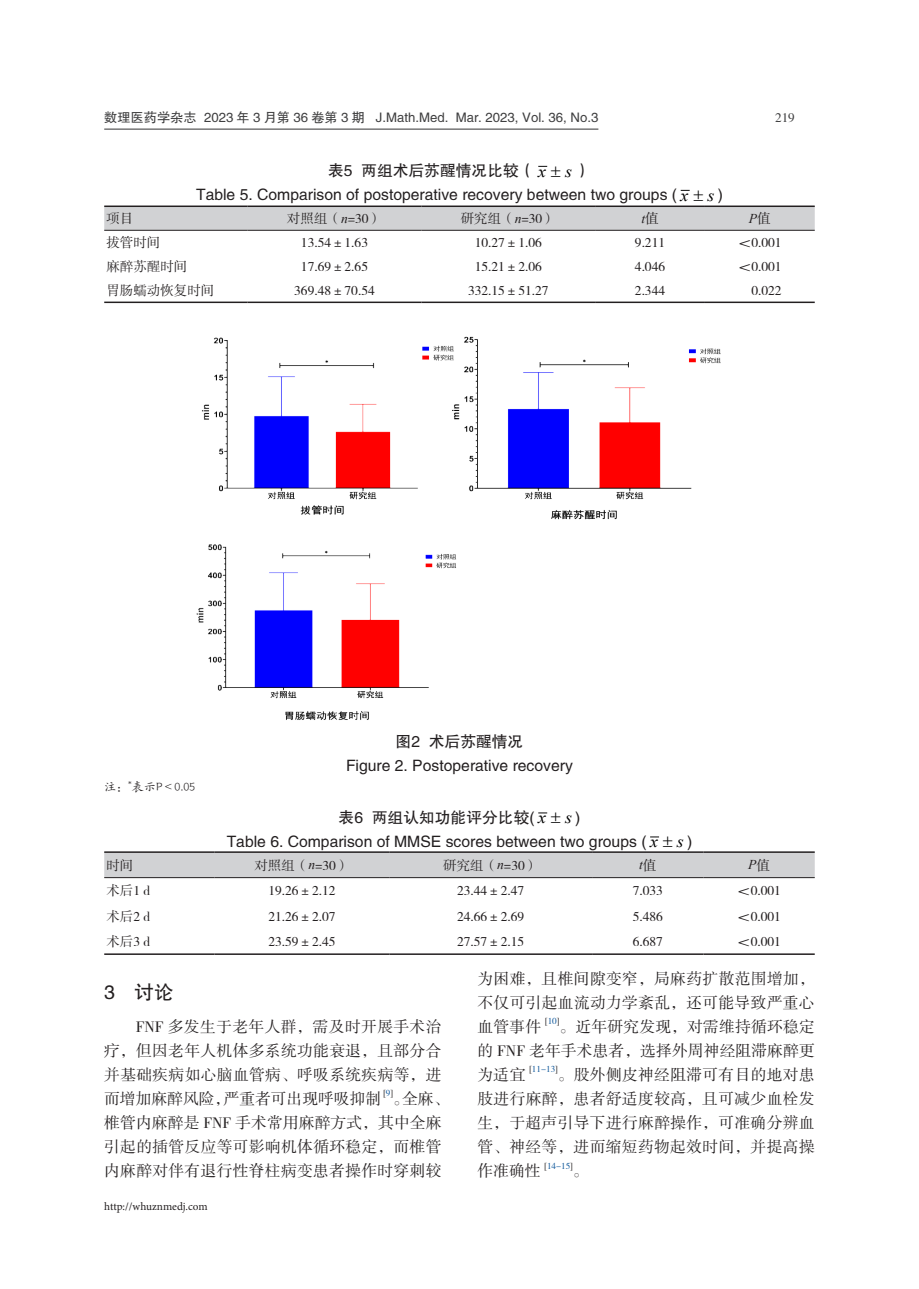
<style>
.page{position:relative;width:919px;height:1289px;background:#fff}
.page>*{position:absolute;margin:0;border:0;box-sizing:border-box;transform-origin:0 0}
._12_正文一级标题{font:19.5px "FZHTK GBK1 0";color:#231f20}
._11_正文{font:15.75px/24px "FZSSK GBK1 0";letter-spacing:.02em;color:#231f20;text-align:justify}
._15_图表名{font:15.75px "FZHTK GBK1 0";color:#231f20}
._15_1_图表内容{font:13.5px "FZSSK GBK1 0";color:#231f20}
._15_1_图表内容-2{font:italic 13.5px "Times New Roman";color:#231f20}
.t1{font:13.2px "FZHTK GBK1 0";color:#3e3e3f}
.t2{font:13.2px "FZSSK GBK1 0";color:#3e3e3f}
._14_图表注释{font:12px "FZKTK GBK1 0";color:#231f20}
.t3{font:11.25px "Minion Pro";letter-spacing:-.005em;color:#231f20}
._11_正文-2{font:9.15px "FZSSK GBK1 0";color:#175d9e}
._11_正文-3{font:9.15px "FZSSK GBK1 0";color:#231f20}
._14_图表注释-2{font:7.05px "FZKTK GBK1 0";color:#231f20}
.s1{font-family:"Times New Roman";font-style:italic;font-size:16.8px;color:#000}
.s2{font-family:"Times New Roman";font-style:italic}
.s3{font-family:"FZSSK GBK1 0";font-style:normal}
.s4{color:#175d9e}
.s5{color:#231f20}
</style>
<div class="page">
<hr style="left:104px;top:129px;width:494px;height:1px;background:#3e3e3f">
<hr style="left:104px;top:230px;width:144px;height:1px;background:#231f20">
<hr style="left:248px;top:230px;width:173px;height:1px;background:#231f20">
<hr style="left:421px;top:230px;width:174px;height:1px;background:#231f20">
<hr style="left:595px;top:230px;width:110px;height:1px;background:#231f20">
<hr style="left:705px;top:230px;width:109px;height:1px;background:#231f20">
<hr style="left:104px;top:301px;width:144px;height:2px;background:#231f20">
<hr style="left:248px;top:301px;width:173px;height:2px;background:#231f20">
<hr style="left:421px;top:301px;width:174px;height:2px;background:#231f20">
<hr style="left:595px;top:301px;width:110px;height:2px;background:#231f20">
<hr style="left:705px;top:301px;width:109px;height:2px;background:#231f20">
<hr style="left:104px;top:877px;width:111px;height:1px;background:#231f20">
<hr style="left:215px;top:877px;width:174px;height:1px;background:#231f20">
<hr style="left:389px;top:877px;width:203px;height:1px;background:#231f20">
<hr style="left:592px;top:877px;width:111px;height:1px;background:#231f20">
<hr style="left:703px;top:877px;width:111px;height:1px;background:#231f20">
<hr style="left:104px;top:953px;width:111px;height:1px;background:#231f20">
<hr style="left:215px;top:953px;width:174px;height:1px;background:#231f20">
<hr style="left:389px;top:953px;width:203px;height:1px;background:#231f20">
<hr style="left:592px;top:953px;width:111px;height:1px;background:#231f20">
<hr style="left:703px;top:953px;width:111px;height:1px;background:#231f20">
<img style="left:196px;top:336px;width:525px;height:384px">
<svg style="left:104px;top:190px;width:710px;height:40px"></svg>
<svg style="left:538px;top:812px;width:10px;height:2px"></svg>
<svg style="left:104px;top:836px;width:710px;height:41px"></svg>
<p class="t1" style="left:104px;top:111px;width:495px">数理医药学杂志 2023 年 3 月第 36 卷第 3 期 J.Math.Med. Mar. 2023, Vol. 36, No.3</p>
<p class="t2" style="left:775px;top:111px;width:21px">219</p>
<p class="_15_图表名" style="left:328px;top:162px;width:264px">表5 两组术后苏醒情况比较（ <span class="s1">x s</span> ）</p>
<p class="_15_图表名" style="left:196px;top:186px;width:528px">Table 5. Comparison of postoperative recovery between two groups ( <span class="s1">x s</span> )</p>
<p class="_15_1_图表内容" style="left:106px;top:211px;width:28px">项目</p>
<p class="_15_1_图表内容" style="left:287px;top:211px;width:97px">对照组（<span class="s2">n</span>=30）</p>
<p class="_15_1_图表内容" style="left:460px;top:211px;width:97px">研究组（<span class="s2">n</span>=30）</p>
<p class="_15_1_图表内容-2" style="left:641px;top:209px;width:19px">t<span class="s3">值</span></p>
<p class="_15_1_图表内容-2" style="left:749px;top:209px;width:23px">P<span class="s3">值</span></p>
<p class="_15_1_图表内容" style="left:106px;top:235px;width:55px">拔管时间</p>
<p class="_15_1_图表内容" style="left:301px;top:235px;width:69px">13.54±1.63</p>
<p class="_15_1_图表内容" style="left:474px;top:235px;width:69px">10.27±1.06</p>
<p class="_15_1_图表内容" style="left:635px;top:235px;width:32px">9.211</p>
<p class="_15_1_图表内容" style="left:738px;top:235px;width:45px">＜0.001</p>
<p class="_15_1_图表内容" style="left:106px;top:259px;width:82px">麻醉苏醒时间</p>
<p class="_15_1_图表内容" style="left:301px;top:259px;width:69px">17.69±2.65</p>
<p class="_15_1_图表内容" style="left:474px;top:259px;width:69px">15.21±2.06</p>
<p class="_15_1_图表内容" style="left:635px;top:259px;width:32px">4.046</p>
<p class="_15_1_图表内容" style="left:738px;top:259px;width:45px">＜0.001</p>
<p class="_15_1_图表内容" style="left:106px;top:283px;width:110px">胃肠蠕动恢复时间</p>
<p class="_15_1_图表内容" style="left:294px;top:283px;width:82px">369.48±70.54</p>
<p class="_15_1_图表内容" style="left:468px;top:283px;width:82px">332.15±51.27</p>
<p class="_15_1_图表内容" style="left:635px;top:283px;width:32px">2.344</p>
<p class="_15_1_图表内容" style="left:751px;top:283px;width:32px">0.022</p>
<p class="_14_图表注释-2" style="left:128px;top:779px;width:5px">*</p>
<p class="_14_图表注释" style="left:104px;top:781px;width:92px">注：表示P＜0.05</p>
<p class="_15_图表名" style="left:395px;top:732px;width:129px">图2 术后苏醒情况</p>
<p class="_15_图表名" style="left:346px;top:756px;width:228px">Figure 2. Postoperative recovery</p>
<p class="_15_图表名" style="left:338px;top:808px;width:243px">表6 两组认知功能评分比较( <span class="s1">x s</span> )</p>
<p class="_15_图表名" style="left:227px;top:832px;width:467px">Table 6. Comparison of MMSE scores between two groups ( <span class="s1">x s</span> )</p>
<p class="_15_1_图表内容" style="left:106px;top:858px;width:28px">时间</p>
<p class="_15_1_图表内容" style="left:254px;top:858px;width:97px">对照组（<span class="s2">n</span>=30）</p>
<p class="_15_1_图表内容" style="left:443px;top:858px;width:97px">研究组（<span class="s2">n</span>=30）</p>
<p class="_15_1_图表内容-2" style="left:639px;top:855px;width:19px">t<span class="s3">值</span></p>
<p class="_15_1_图表内容-2" style="left:748px;top:855px;width:23px">P<span class="s3">值</span></p>
<p class="_15_1_图表内容" style="left:106px;top:883px;width:45px">术后1 d</p>
<p class="_15_1_图表内容" style="left:268px;top:883px;width:69px">19.26±2.12</p>
<p class="_15_1_图表内容" style="left:457px;top:883px;width:69px">23.44±2.47</p>
<p class="_15_1_图表内容" style="left:632px;top:883px;width:32px">7.033</p>
<p class="_15_1_图表内容" style="left:737px;top:883px;width:45px">＜0.001</p>
<p class="_15_1_图表内容" style="left:106px;top:909px;width:45px">术后2 d</p>
<p class="_15_1_图表内容" style="left:268px;top:909px;width:69px">21.26±2.07</p>
<p class="_15_1_图表内容" style="left:457px;top:909px;width:69px">24.66±2.69</p>
<p class="_15_1_图表内容" style="left:632px;top:909px;width:32px">5.486</p>
<p class="_15_1_图表内容" style="left:737px;top:909px;width:45px">＜0.001</p>
<p class="_15_1_图表内容" style="left:106px;top:934px;width:45px">术后3 d</p>
<p class="_15_1_图表内容" style="left:268px;top:934px;width:69px">23.59±2.45</p>
<p class="_15_1_图表内容" style="left:457px;top:934px;width:69px">27.57±2.15</p>
<p class="_15_1_图表内容" style="left:632px;top:934px;width:32px">6.687</p>
<p class="_15_1_图表内容" style="left:737px;top:934px;width:45px">＜0.001</p>
<p class="_12_正文一级标题" style="left:104px;top:981px;width:71px">3 讨论</p>
<p class="_11_正文" style="left:104px;top:1015px;width:339px;text-indent:32px">FNF 多发生于老年人群，需及时开展手术治疗，但因老年人机体多系统功能衰退，且部分合并基础疾病如心脑血管病、呼吸系统疾病等，进而增加麻醉风险，严重者可出现呼吸抑制</p>
<p class="_11_正文-3" style="left:383px;top:1088px;width:11px">[<span class="s4">9</span>]</p>
<p class="_11_正文" style="left:104px;top:1087px;width:346px;text-align:left;text-indent:289px">。全麻、椎管内麻醉是 FNF 手术常用麻醉方式，其中全麻引起的插管反应等可影响机体循环稳定，而椎管内麻醉对伴有退行性脊柱病变患者操作时穿刺较</p>
<p class="t3" style="left:104px;top:1198px;width:105px">http://whuznmedj.com</p>
<p class="_11_正文" style="left:477px;top:967px;width:339px">为困难，且椎间隙变窄，局麻药扩散范围增加，不仅可引起血流动力学紊乱，还可能导致严重心血管事件</p>
<p class="_11_正文-3" style="left:545px;top:1016px;width:16px">[<span class="s4">10</span>]</p>
<p class="_11_正文" style="left:477px;top:1015px;width:339px;text-indent:82px">。近年研究发现，对需维持循环稳定的 FNF 老年手术患者，选择外周神经阻滞麻醉更为适宜</p>
<p class="_11_正文-2" style="left:529px;top:1064px;width:30px"><span class="s5">[</span>11-13<span class="s5">]</span></p>
<p class="_11_正文" style="left:477px;top:1063px;width:339px;text-indent:80px">。股外侧皮神经阻滞可有目的地对患肢进行麻醉，患者舒适度较高，且可减少血栓发生，于超声引导下进行麻醉操作，可准确分辨血管、神经等，进而缩短药物起效时间，并提高操作准确性</p>
<p class="_11_正文-2" style="left:544px;top:1160px;width:30px"><span class="s5">[</span>14-15<span class="s5">]</span></p>
<p class="_11_正文" style="left:572px;top:1159px;width:17px">。</p>
</div>
